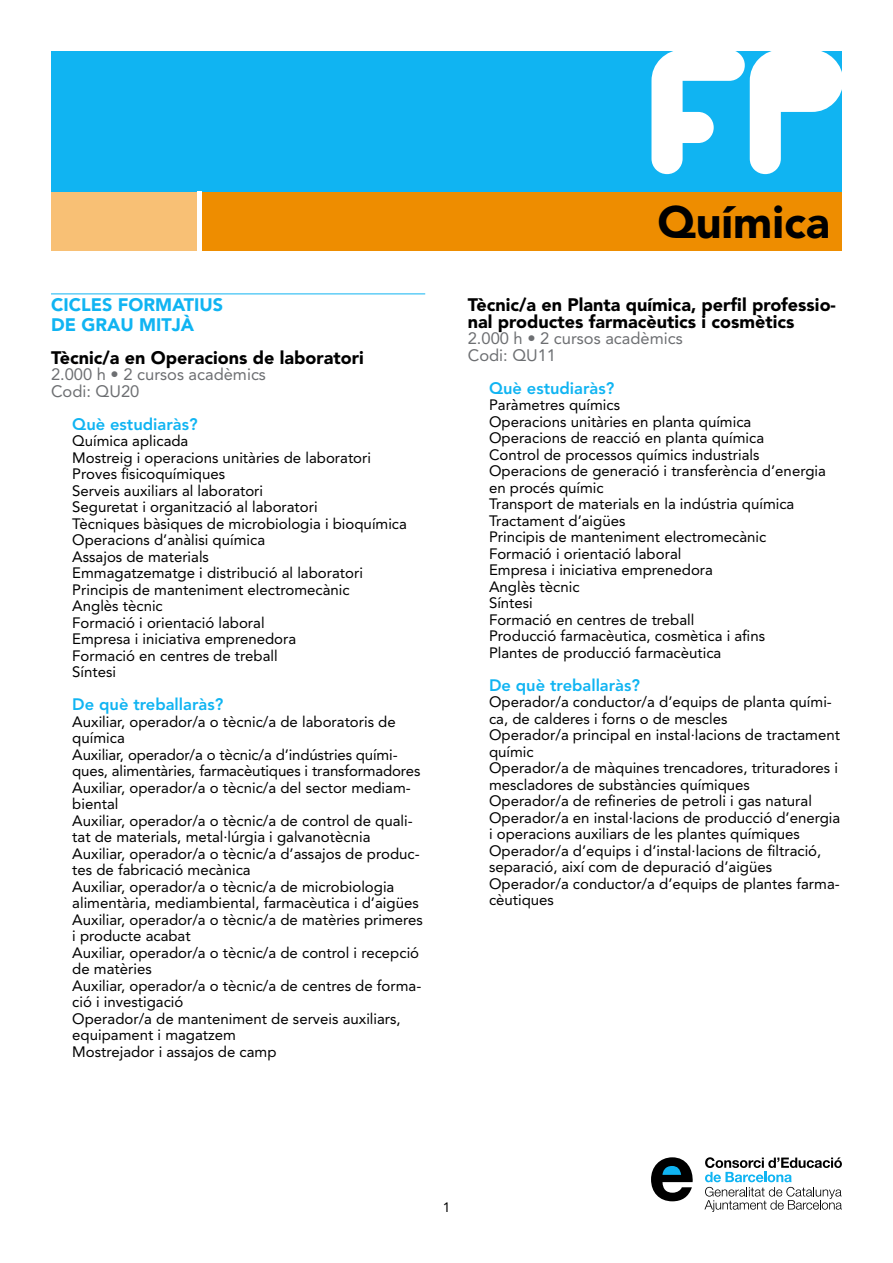
<style>
.page{position:relative;width:893px;height:1263px;background:#fff}
.page>*{position:absolute;margin:0;border:0;box-sizing:border-box;transform-origin:0 0}
.t1{font:900 45px "Avenir LT Std";color:#000}
.curs{font:900 18px/16.5px "Avenir LT Std";color:#000}
.cicles{font:900 18px/19.5px "Avenir LT Std";color:#10b4f2}
.Codi{font:16.5px "Avenir LT Std";color:#6d6f72}
.pregunta{font:800 16.5px "Avenir LT Std";color:#10b4f2}
.text{font:15px/16.5px "Avenir LT Std";color:#000}
.text-2{font:13.5px "Avenir LT Std";color:#000}
</style>
<div class="page">
<div style="left:202px;top:191px;width:640px;height:60px;background:#ee8d00"></div>
<div style="left:51px;top:191px;width:149px;height:60px;background:#f8c075"></div>
<div style="left:51px;top:51px;width:791px;height:140px;background:#10b4f2"></div>
<hr style="left:198px;top:191px;width:4px;height:60px;background:#fff">
<svg style="left:651px;top:51px;width:191px;height:123px"></svg>
<hr style="left:51px;top:293px;width:374px;height:1px;background:#10b4f2">
<svg style="left:651px;top:1157px;width:42px;height:44px"></svg>
<svg style="left:704px;top:1157px;width:138px;height:55px"></svg>
<p class="cicles" style="left:51px;top:295px;width:173px">CICLES FORMATIUS<br>DE GRAU MITJÀ</p>
<p class="curs" style="left:51px;top:349px;width:314px">Tècnic/a en Operacions de laboratori</p>
<p class="Codi" style="left:51px;top:365px;width:216px">2.000 h • 2 cursos acadèmics</p>
<p class="Codi" style="left:51px;top:381px;width:90px">Codi: QU20</p>
<p class="pregunta" style="left:72px;top:414px;width:127px">Què estudiaràs?</p>
<p class="text" style="left:72px;top:433px;width:118px">Química aplicada</p>
<p class="text" style="left:72px;top:449px;width:300px">Mostreig i operacions unitàries de laboratori</p>
<p class="text" style="left:72px;top:466px;width:154px">Proves fisicoquímiques</p>
<p class="text" style="left:72px;top:482px;width:192px">Serveis auxiliars al laboratori</p>
<p class="text" style="left:72px;top:499px;width:247px">Seguretat i organització al laboratori</p>
<p class="text" style="left:72px;top:515px;width:336px">Tècniques bàsiques de microbiologia i bioquímica</p>
<p class="text" style="left:72px;top:532px;width:194px">Operacions d’anàlisi química</p>
<p class="text" style="left:72px;top:548px;width:138px">Assajos de materials</p>
<p class="text" style="left:72px;top:565px;width:292px">Emmagatzematge i distribució al laboratori</p>
<p class="text" style="left:72px;top:581px;width:279px">Principis de manteniment electromecànic</p>
<p class="text" style="left:72px;top:598px;width:92px">Anglès tècnic</p>
<p class="text" style="left:72px;top:614px;width:194px">Formació i orientació laboral</p>
<p class="text" style="left:72px;top:631px;width:225px">Empresa i iniciativa emprenedora</p>
<p class="text" style="left:72px;top:647px;width:207px">Formació en centres de treball</p>
<p class="text" style="left:72px;top:664px;width:45px">Síntesi</p>
<p class="pregunta" style="left:72px;top:695px;width:152px">De què treballaràs?</p>
<p class="text" style="left:72px;top:713px;width:325px">Auxiliar, operador/a o tècnic/a de laboratoris de química</p>
<p class="text" style="left:72px;top:746px;width:350px">Auxiliar, operador/a o tècnic/a d’indústries quími&shy;ques, alimentàries, farmacèutiques i transformadores</p>
<p class="text" style="left:72px;top:779px;width:340px">Auxiliar, operador/a o tècnic/a del sector mediam&shy;biental</p>
<p class="text" style="left:72px;top:812px;width:342px">Auxiliar, operador/a o tècnic/a de control de quali&shy;tat de materials, metal·lúrgia i galvanotècnia</p>
<p class="text" style="left:72px;top:845px;width:349px">Auxiliar, operador/a o tècnic/a d’assajos de produc&shy;tes de fabricació mecànica</p>
<p class="text" style="left:72px;top:878px;width:348px">Auxiliar, operador/a o tècnic/a de microbiologia alimentària, mediambiental, farmacèutica i d’aigües</p>
<p class="text" style="left:72px;top:911px;width:352px">Auxiliar, operador/a o tècnic/a de matèries primeres i producte acabat</p>
<p class="text" style="left:72px;top:944px;width:348px">Auxiliar, operador/a o tècnic/a de control i recepció de matèries</p>
<p class="text" style="left:72px;top:977px;width:351px">Auxiliar, operador/a o tècnic/a de centres de forma&shy;ció i investigació</p>
<p class="text" style="left:72px;top:1010px;width:330px">Operador/a de manteniment de serveis auxiliars, equipament i magatzem</p>
<p class="text" style="left:72px;top:1043px;width:206px">Mostrejador i assajos de camp</p>
<p class="t1" style="left:657px;top:195px;width:174px">Química</p>
<p class="curs" style="left:468px;top:297px;width:370px">Tècnic/a en Planta química, perfil professio&shy;nal productes farmacèutics i cosmètics</p>
<p class="Codi" style="left:468px;top:329px;width:216px">2.000 h • 2 cursos acadèmics</p>
<p class="Codi" style="left:468px;top:345px;width:90px">Codi: QU11</p>
<p class="pregunta" style="left:489px;top:378px;width:127px">Què estudiaràs?</p>
<p class="text" style="left:489px;top:397px;width:133px">Paràmetres químics</p>
<p class="text" style="left:489px;top:413px;width:264px">Operacions unitàries en planta química</p>
<p class="text" style="left:489px;top:430px;width:277px">Operacions de reacció en planta química</p>
<p class="text" style="left:489px;top:446px;width:272px">Control de processos químics industrials</p>
<p class="text" style="left:489px;top:463px;width:338px">Operacions de generació i transferència d’energia en procés químic</p>
<p class="text" style="left:489px;top:496px;width:307px">Transport de materials en la indústria química</p>
<p class="text" style="left:489px;top:512px;width:138px">Tractament d’aigües</p>
<p class="text" style="left:489px;top:529px;width:279px">Principis de manteniment electromecànic</p>
<p class="text" style="left:489px;top:545px;width:194px">Formació i orientació laboral</p>
<p class="text" style="left:489px;top:562px;width:225px">Empresa i iniciativa emprenedora</p>
<p class="text" style="left:489px;top:578px;width:92px">Anglès tècnic</p>
<p class="text" style="left:489px;top:595px;width:45px">Síntesi</p>
<p class="text" style="left:489px;top:611px;width:207px">Formació en centres de treball</p>
<p class="text" style="left:489px;top:628px;width:278px">Producció farmacèutica, cosmètica i afins</p>
<p class="text" style="left:489px;top:644px;width:234px">Plantes de producció farmacèutica</p>
<p class="pregunta" style="left:489px;top:675px;width:152px">De què treballaràs?</p>
<p class="text" style="left:489px;top:694px;width:344px">Operador/a conductor/a d’equips de planta quími&shy;ca, de calderes i forns o de mescles</p>
<p class="text" style="left:489px;top:727px;width:352px">Operador/a principal en instal·lacions de tractament químic</p>
<p class="text" style="left:489px;top:760px;width:351px">Operador/a de màquines trencadores, trituradores i mescladores de substàncies químiques</p>
<p class="text" style="left:489px;top:793px;width:324px">Operador/a de refineries de petroli i gas natural</p>
<p class="text" style="left:489px;top:809px;width:353px">Operador/a en instal·lacions de producció d’energia i operacions auxiliars de les plantes químiques</p>
<p class="text" style="left:489px;top:842px;width:334px">Operador/a d’equips i d’instal·lacions de filtració, separació, així com de depuració d’aigües</p>
<p class="text" style="left:489px;top:875px;width:352px">Operador/a conductor/a d’equips de plantes farma&shy;cèutiques</p>
<p class="text-2" style="left:443px;top:1199px;width:9px">1</p>
</div>
